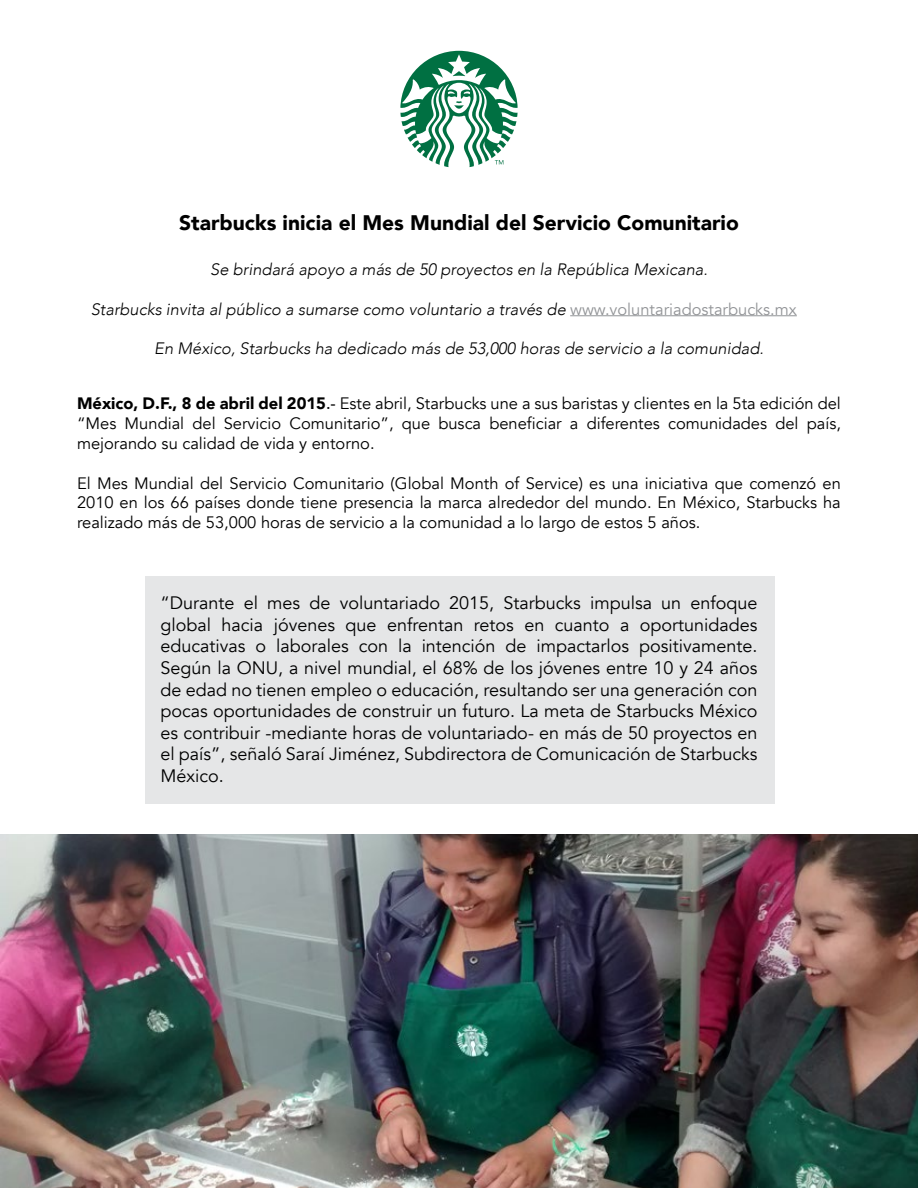
<style>
.page{position:relative;width:918px;height:1188px;background:#fff}
.page>*{position:absolute;margin:0;border:0;box-sizing:border-box;transform-origin:0 0}
.t1{font:900 21px "Avenir";color:#000}
.t2{font:18px/21.6px "Avenir";color:#000;text-align:justify}
.t3{font:16.5px/19.8px "Avenir";color:#000;text-align:justify}
.t4{font:italic 300 16.5px "Avenir";color:#000}
.s1{font-weight:400;font-style:normal;color:#929497}
.s2{font-weight:900}
.s3{font-weight:500}
</style>
<div class="page">
<svg style="left:400px;top:51px;width:118px;height:116px"></svg>
<hr style="left:570px;top:315px;width:227px;height:1px;background:#929497">
<div style="left:145px;top:576px;width:630px;height:228px;background:#e5e6e7"></div>
<img style="left:0;top:835px;width:918px;height:353px">
<p class="t1" style="left:179px;top:205px;width:561px">Starbucks inicia el Mes Mundial del Servicio Comunitario</p>
<p class="t4" style="left:210px;top:259px;width:499px">Se brindará apoyo a más de 50 proyectos en la República Mexicana.</p>
<p class="t4" style="left:91px;top:299px;width:708px">Starbucks invita al público a sumarse como voluntario a través de <span class="s1">www.voluntariadostarbucks.mx</span></p>
<p class="t4" style="left:154px;top:339px;width:611px">En México, Starbucks ha dedicado más de 53,000 horas de servicio a la comunidad.</p>
<p class="t3" style="left:77px;top:394px;width:765px"><span class="s2">México, D.F., 8 de abril del 2015</span><span class="s3">.-</span> Este abril, Starbucks une a sus baristas y clientes en la 5ta edición del “Mes Mundial del Servicio Comunitario”, que busca beneficiar a diferentes comunidades del país, mejorando su calidad de vida y entorno.</p>
<p class="t3" style="left:77px;top:473px;width:765px">El Mes Mundial del Servicio Comunitario (Global Month of Service) es una iniciativa que comenzó en 2010 en los 66 países donde tiene presencia la marca alrededor del mundo. En México, Starbucks ha realizado más de 53,000 horas de servicio a la comunidad a lo largo de estos 5 años.</p>
<p class="t2" style="left:160px;top:593px;width:599px">“Durante el mes de voluntariado 2015, Starbucks impulsa un enfoque global hacia jóvenes que enfrentan retos en cuanto a oportunidades educativas o laborales con la intención de impactarlos positivamente.<br>Según la ONU, a nivel mundial, el 68% de los jóvenes entre 10 y 24 años de edad no tienen empleo o educación, resultando ser una generación con pocas oportunidades de construir un futuro. La meta de Starbucks México es contribuir -mediante horas de voluntariado- en más de 50 proyectos en el país”, señaló Saraí Jiménez, Subdirectora de Comunicación de Starbucks México.</p>
</div>
